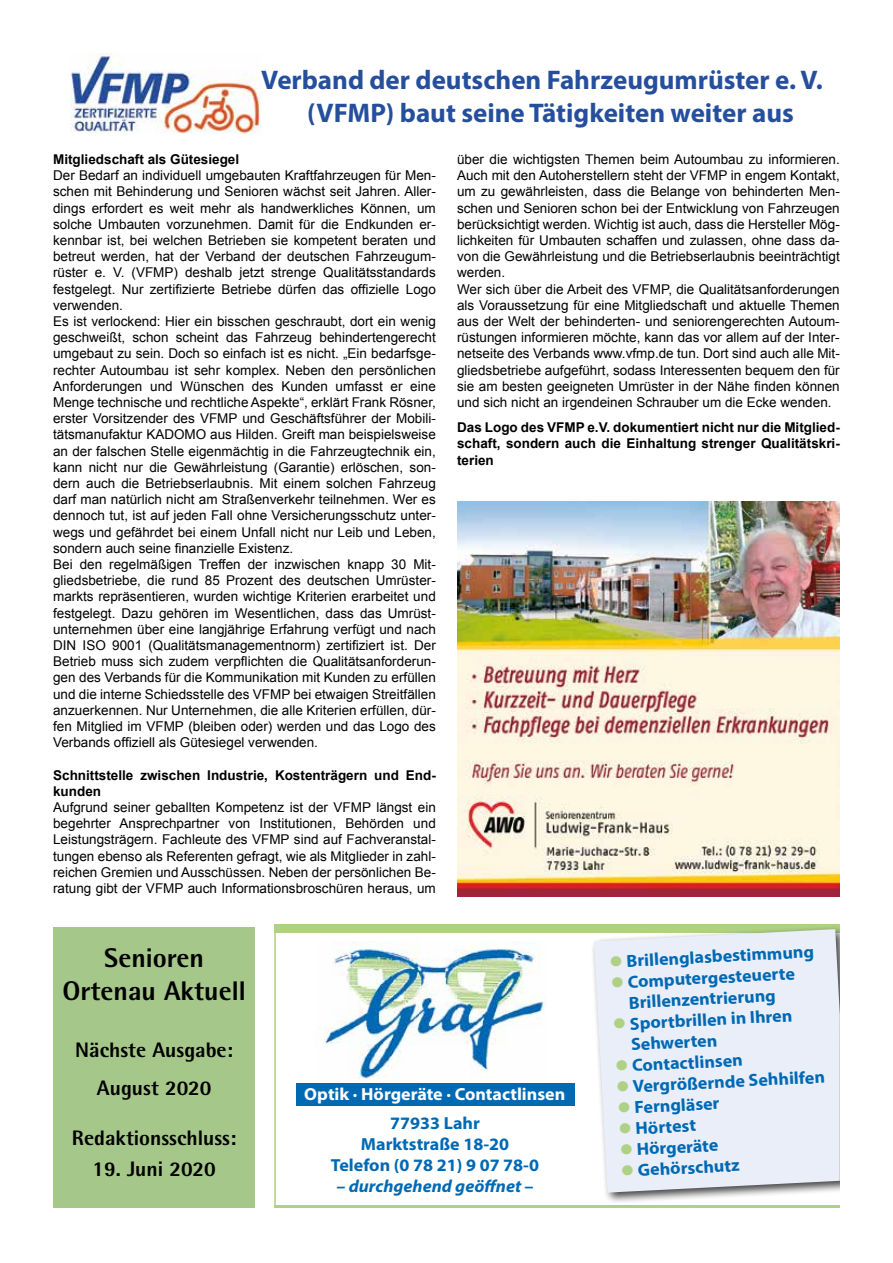
<style>
.page{position:relative;width:893px;height:1263px;background:#fff}
.page>*{position:absolute;margin:0;border:0;box-sizing:border-box;transform-origin:0 0}
.t1{font:700 27px/32.4px "Myriad Pro";color:#254f9d}
.t2{font:800 27px/32.4px "Rotis Semi Sans";color:#000;text-align:center}
.t3{font:800 21px/37.2px "Rotis Semi Sans";color:#000;text-align:center}
.t4{font:700 17.4px/21px "Myriad Pro";color:#0069b4;text-align:center}
.t5{font:700 17.4px "Myriad Pro";color:#fff}
.t6{font:italic 700 17.4px "Myriad Pro";color:#0069b4}
.t7{font:13.5px/16.2px "Arial";color:#000}
.t8{font:700 13.5px/16.2px "Arial";color:#000}
.s1{color:#afd184}
</style>
<div class="page">
<img style="left:317px;top:941px;width:229px;height:138px">
<div style="left:274px;top:925px;width:566px;height:8px;background:#afd184"></div>
<hr style="left:274px;top:1205px;width:566px;height:2px;background:#afd184">
<div style="left:590px;top:925px;width:250px;height:279px;background:#000;opacity:.75"></div>
<svg style="left:594px;top:929px;width:246px;height:263px;background:#e6ebf5"></svg>
<div style="left:296px;top:1083px;width:278px;height:23px;background:#0069b4"></div>
<div style="left:53px;top:927px;width:202px;height:280px;background:#a6c78a"></div>
<img style="left:70px;top:53px;width:191px;height:80px">
<img style="left:457px;top:502px;width:383px;height:394px">
<h1 class="t1" style="left:307px;top:63px;width:517px;text-indent:-46px">Verband der deutschen Fahrzeugumrüster e. V. (VFMP) baut seine Tätigkeiten weiter aus</h1>
<p class="t7" style="left:457px;top:151px;width:384px">über die wichtigsten Themen beim Autoumbau zu informieren.<br>Auch mit den Autoherstellern steht der VFMP in engem Kontakt, um zu gewährleisten, dass die Belange von behinderten Men&shy;schen und Senioren schon bei der Entwicklung von Fahrzeugen berücksichtigt werden. Wichtig ist auch, dass die Hersteller Mög&shy;lichkeiten für Umbauten schaffen und zulassen, ohne dass da&shy;von die Gewährleistung und die Betriebserlaubnis beeinträchtigt werden.<br>Wer sich über die Arbeit des VFMP, die Qualitätsanforderungen als Voraussetzung für eine Mitgliedschaft und aktuelle Themen aus der Welt der behinderten- und seniorengerechten Autoum&shy;rüstungen informieren möchte, kann das vor allem auf der Inter&shy;netseite des Verbands www.vfmp.de tun. Dort sind auch alle Mit&shy;gliedsbetriebe aufgeführt, sodass Interessenten bequem den für sie am besten geeigneten Umrüster in der Nähe finden können und sich nicht an irgendeinen Schrauber um die Ecke wenden.</p>
<p class="t8" style="left:457px;top:420px;width:384px;text-align:justify">Das Logo des VFMP e.V. dokumentiert nicht nur die Mitglied&shy;schaft, sondern auch die Einhaltung strenger Qualitätskri&shy;terien</p>
<p class="t8" style="left:53px;top:152px;width:188px">Mitgliedschaft als Gütesiegel</p>
<p class="t7" style="left:53px;top:167px;width:384px">Der Bedarf an individuell umgebauten Kraftfahrzeugen für Men&shy;schen mit Behinderung und Senioren wächst seit Jahren. Aller&shy;dings erfordert es weit mehr als handwerkliches Können, um solche Umbauten vorzunehmen. Damit für die Endkunden er&shy;kennbar ist, bei welchen Betrieben sie kompetent beraten und betreut werden, hat der Verband der deutschen Fahrzeugum&shy;rüster e. V. (VFMP) deshalb jetzt strenge Qualitätsstandards festgelegt. Nur zertifizierte Betriebe dürfen das offizielle Logo verwenden.<br>Es ist verlockend: Hier ein bisschen geschraubt, dort ein wenig geschweißt, schon scheint das Fahrzeug behindertengerecht umgebaut zu sein. Doch so einfach ist es nicht. „Ein bedarfsge&shy;rechter Autoumbau ist sehr komplex. Neben den persönlichen Anforderungen und Wünschen des Kunden umfasst er eine Menge technische und rechtliche Aspekte“, erklärt Frank Rösner, erster Vorsitzender des VFMP und Geschäftsführer der Mobili&shy;tätsmanufaktur KADOMO aus Hilden. Greift man beispielsweise an der falschen Stelle eigenmächtig in die Fahrzeugtechnik ein, kann nicht nur die Gewährleistung (Garantie) erlöschen, son&shy;dern auch die Betriebserlaubnis. Mit einem solchen Fahrzeug darf man natürlich nicht am Straßenverkehr teilnehmen. Wer es dennoch tut, ist auf jeden Fall ohne Versicherungsschutz unter&shy;wegs und gefährdet bei einem Unfall nicht nur Leib und Leben, sondern auch seine finanzielle Existenz.<br>Bei den regelmäßigen Treffen der inzwischen knapp 30 Mit&shy;gliedsbetriebe, die rund 85 Prozent des deutschen Umrüster&shy;markts repräsentieren, wurden wichtige Kriterien erarbeitet und festgelegt. Dazu gehören im Wesentlichen, dass das Umrüst&shy;unternehmen über eine langjährige Erfahrung verfügt und nach DIN ISO 9001 (Qualitätsmanagementnorm) zertifiziert ist. Der Betrieb muss sich zudem verpflichten die Qualitätsanforderun&shy;gen des Verbands für die Kommunikation mit Kunden zu erfüllen und die interne Schiedsstelle des VFMP bei etwaigen Streitfällen anzuerkennen. Nur Unternehmen, die alle Kriterien erfüllen, dür&shy;fen Mitglied im VFMP (bleiben oder) werden und das Logo des Verbands offiziell als Gütesiegel verwenden.</p>
<p class="t8" style="left:53px;top:767px;width:384px">Schnittstelle zwischen Industrie, Kostenträgern und End&shy;kunden</p>
<p class="t7" style="left:53px;top:799px;width:384px;text-align:justify">Aufgrund seiner geballten Kompetenz ist der VFMP längst ein begehrter Ansprechpartner von Institutionen, Behörden und Leistungsträgern. Fachleute des VFMP sind auf Fachveranstal&shy;tungen ebenso als Referenten gefragt, wie als Mitglieder in zahl&shy;reichen Gremien und Ausschüssen. Neben der persönlichen Be&shy;ratung gibt der VFMP auch Informationsbroschüren heraus, um</p>
<h1 class="t2" style="left:62px;top:941px;width:185px">Senioren<br>Ortenau Aktuell</h1>
<h2 class="t3" style="left:75px;top:1031px;width:159px">Nächste Ausgabe:<br>August 2020</h2>
<h2 class="t3" style="left:72px;top:1119px;width:166px">Redaktionsschluss:</h2>
<h2 class="t3" style="left:92px;top:1150px;width:125px">19. Juni 2020</h2>
<p class="t5" style="left:304px;top:1082px;width:263px">Optik · Hörgeräte · Contactlinsen</p>
<p class="t4" style="left:331px;top:1112px;width:210px">77933 Lahr<br>Marktstraße 18-20<br>Telefon (0 78 21) 9 07 78-0</p>
<p class="t6" style="left:336px;top:1175px;width:199px">– durchgehend geöffnet –</p>
<p class="t4" style="left:609px;top:951px;width:206px;rotate:-3deg"><span class="s1">●</span> Brillenglasbestimmung</p>
<p class="t4" style="left:610px;top:972px;width:186px;rotate:-3deg"><span class="s1">●</span> Computergesteuerte<br>Brillenzentrierung</p>
<p class="t4" style="left:629px;top:1013px;width:164px;text-align:left;text-indent:-17px;rotate:-3deg"><span class="s1">●</span> Sportbrillen in Ihren<br>Sehwerten</p>
<p class="t4" style="left:615px;top:1055px;width:129px;rotate:-3deg"><span class="s1">●</span> Contactlinsen</p>
<p class="t4" style="left:616px;top:1076px;width:210px;rotate:-3deg"><span class="s1">●</span> Vergrößernde Sehhilfen</p>
<p class="t4" style="left:617px;top:1097px;width:104px;rotate:-3deg"><span class="s1">●</span> Ferngläser</p>
<p class="t4" style="left:618px;top:1118px;width:79px;rotate:-3deg"><span class="s1">●</span> Hörtest</p>
<p class="t4" style="left:619px;top:1139px;width:100px;rotate:-3deg"><span class="s1">●</span> Hörgeräte</p>
<p class="t4" style="left:620px;top:1160px;width:120px;rotate:-3deg"><span class="s1">●</span> Gehörschutz</p>
</div>
